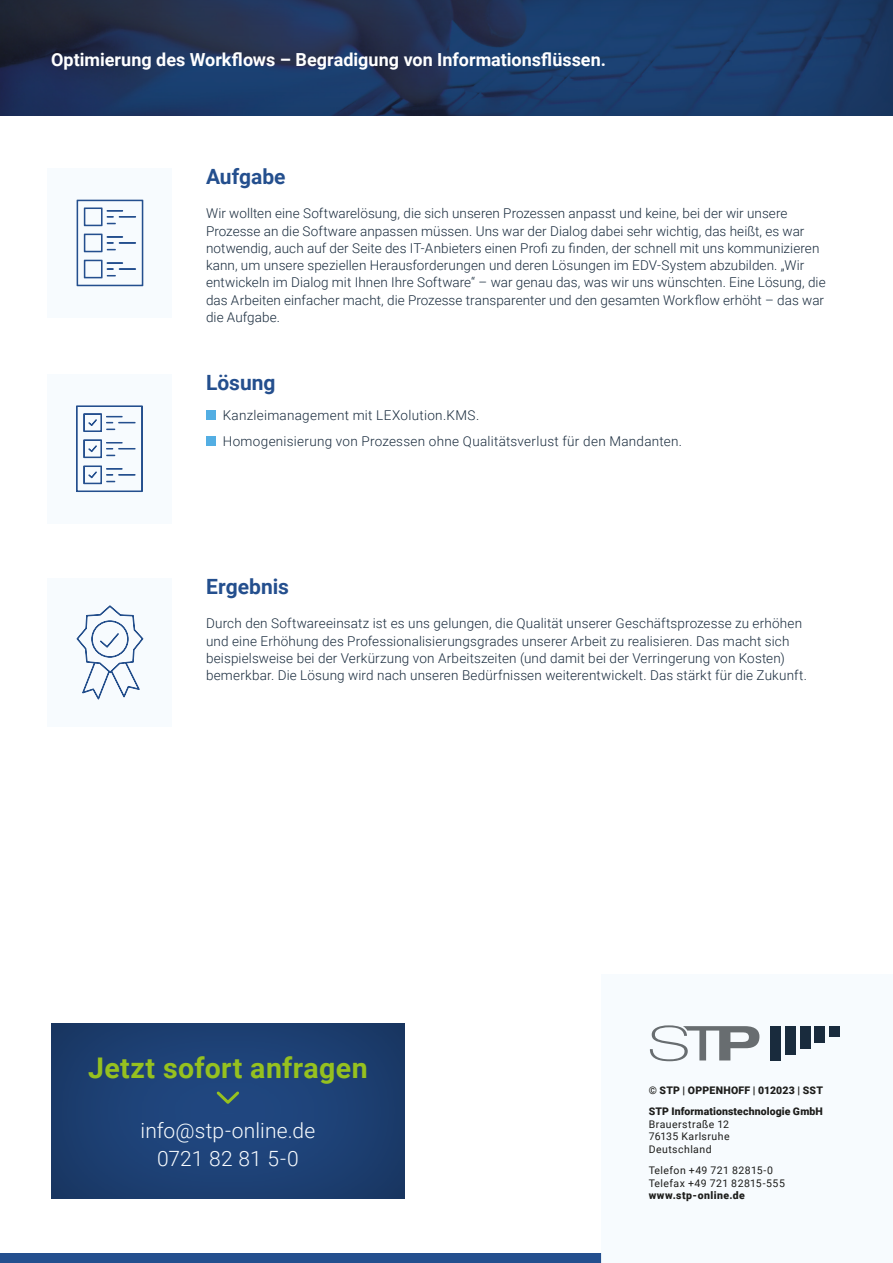
<style>
.page{position:relative;width:893px;height:1263px;background:#fff}
.page>*{position:absolute;margin:0;border:0;box-sizing:border-box;transform-origin:0 0}
.t1{font:700 28.5px "Roboto";letter-spacing:.015em;color:#96c11f}
.t2{font:300 21px "Roboto";letter-spacing:.005em;color:#f7fbfe}
.t3{font:700 21px "Roboto";color:#244f8e}
.t4{font:700 18px "Roboto";color:#fff}
.t5{font:300 13.5px/17.2px "Roboto";letter-spacing:.01em;color:#192b3d}
.t6{font:10.5px/12.6px "Roboto";letter-spacing:.04em;color:#1d1d1b}
.t7{font:900 10.5px "Roboto";letter-spacing:.025em;color:#1d1d1b}
.s1{font-weight:900}
</style>
<div class="page">
<div style="left:0;top:0;width:893px;height:117px;background:#1d1d1b;opacity:.5"></div>
<div style="left:48px;top:1021px;width:357px;height:179px;background:#1d1d1b;opacity:.5"></div>
<div style="left:0;top:1253px;width:601px;height:10px;background:#244f8e"></div>
<div style="left:601px;top:974px;width:292px;height:289px;background:#f7fbfe"></div>
<div style="left:770px;top:1026px;width:10px;height:34px;background:#192b3d"></div>
<div style="left:785px;top:1026px;width:10px;height:28px;background:#192b3d"></div>
<div style="left:800px;top:1026px;width:10px;height:23px;background:#192b3d"></div>
<div style="left:815px;top:1026px;width:10px;height:17px;background:#192b3d"></div>
<div style="left:830px;top:1026px;width:10px;height:11px;background:#192b3d"></div>
<svg style="left:650px;top:1025px;width:109px;height:36px"></svg>
<div style="left:48px;top:578px;width:124px;height:148px;background:#f7fbfe"></div>
<svg style="left:76px;top:605px;width:68px;height:95px"></svg>
<svg style="left:214px;top:1089px;width:28px;height:17px"></svg>
<div style="left:48px;top:168px;width:124px;height:149px;background:#f7fbfe"></div>
<svg style="left:76px;top:199px;width:68px;height:87px"></svg>
<div style="left:206px;top:410px;width:10px;height:10px;background:#53aee3"></div>
<div style="left:206px;top:436px;width:10px;height:10px;background:#53aee3"></div>
<div style="left:47px;top:374px;width:124px;height:149px;background:#f7fbfe"></div>
<svg style="left:76px;top:405px;width:67px;height:87px"></svg>
<p class="t4" style="left:51px;top:47px;width:556px">Optimierung des Workflows – Begradigung von Informationsflüssen.</p>
<p class="t3" style="left:206px;top:162px;width:81px">Aufgabe</p>
<p class="t5" style="left:206px;top:204px;width:621px">Wir wollten eine Softwarelösung, die sich unseren Prozessen anpasst und keine, bei der wir unsere Prozesse an die Software anpassen müssen. Uns war der Dialog dabei sehr wichtig, das heißt, es war notwendig, auch auf der Seite des IT-Anbieters einen Profi zu finden, der schnell mit uns kommunizieren kann, um unsere speziellen Herausforderungen und deren Lösungen im EDV-System abzubilden. „Wir entwickeln im Dialog mit Ihnen Ihre Software“ – war genau das, was wir uns wünschten. Eine Lösung, die das Arbeiten einfacher macht, die Prozesse transparenter und den gesamten Workflow erhöht – das war die Aufgabe.</p>
<p class="t3" style="left:206px;top:368px;width:71px">Lösung</p>
<p class="t5" style="left:223px;top:406px;width:258px">Kanzleimanagement mit LEXolution.KMS.</p>
<p class="t5" style="left:223px;top:432px;width:461px">Homogenisierung von Prozessen ohne Qualitätsverlust für den Mandanten.</p>
<p class="t3" style="left:206px;top:572px;width:85px">Ergebnis</p>
<p class="t5" style="left:206px;top:614px;width:602px">Durch den Softwareeinsatz ist es uns gelungen, die Qualität unserer Geschäftsprozesse zu erhöhen und eine Erhöhung des Professionalisierungsgrades unserer Arbeit zu realisieren. Das macht sich beispielsweise bei der Verkürzung von Arbeitszeiten (und damit bei der Verringerung von Kosten) bemerkbar. Die Lösung wird nach unseren Bedürfnissen weiterentwickelt. Das stärkt für die Zukunft.</p>
<p class="t1" style="left:88px;top:1048px;width:281px">Jetzt sofort anfragen</p>
<p class="t2" style="left:141px;top:1116px;width:176px">info@stp-online.de</p>
<p class="t2" style="left:157px;top:1143px;width:143px">0721 82 81 5-0</p>
<p class="t7" style="left:649px;top:1083px;width:176px">© STP | OPPENHOFF | 012023 | SST</p>
<p class="t6" style="left:649px;top:1105px;width:176px"><span class="s1">STP Informationstechnologie GmbH<br></span>Brauerstraße 12<br>76135 Karlsruhe<br>Deutschland</p>
<p class="t6" style="left:649px;top:1164px;width:138px">Telefon +49 721 82815-0<br>Telefax +49 721 82815-555 <span class="s1">www.stp-online.de</span></p>
</div>
